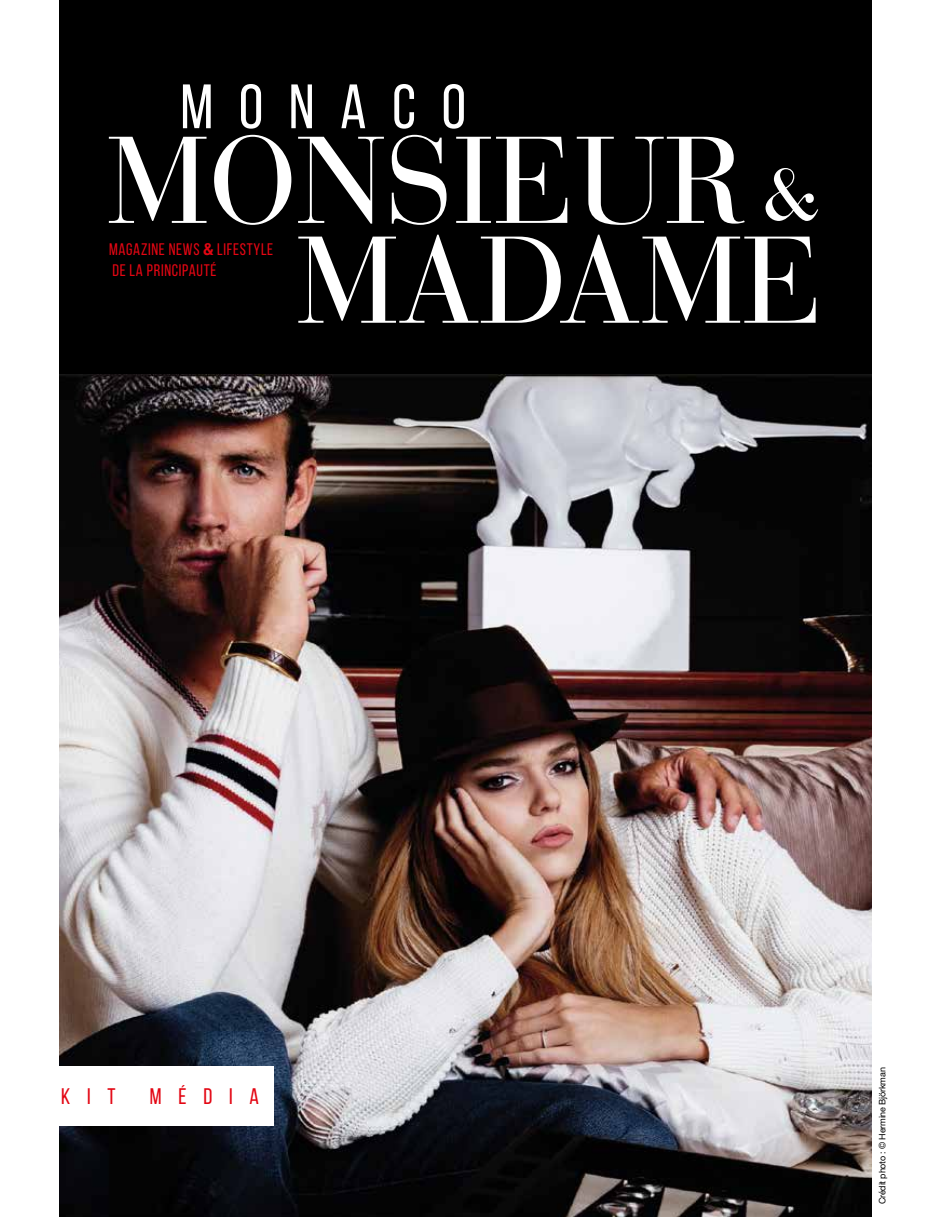
<style>
.page{position:relative;width:927px;height:1217px;background:#fff}
.page>*{position:absolute;margin:0;border:0;box-sizing:border-box;transform-origin:0 0}
.t1{font:122.25px/99.8px "Bauer Bodoni Std";color:#fff;text-align:right}
.t2{font:62.55px "Bebas Neue";letter-spacing:.41em;color:#fff}
.t3{font:22.5px "Bebas Neue";letter-spacing:.745em;color:#e30613}
.t4{font:16.65px/21px "Bebas Neue";letter-spacing:.04em;color:#e30613}
.t5{font:9px "Helvetica Neue LT Std";letter-spacing:-.02em;color:#000}
.s1{font-size:79.05px}
.s2{font-family:"Helvetica Neue LT Std";font-weight:700;font-stretch:condensed}
</style>
<div class="page">
<div style="left:59px;top:0;width:812px;height:1216px;background:#000"></div>
<img style="left:59px;top:374px;width:812px;height:842px">
<div style="left:43px;top:1065px;width:231px;height:60px;background:#fff"></div>
<h2 class="t2" style="left:180px;top:73px;width:287px">MONACO</h2>
<h1 class="t1" style="left:107px;top:132px;width:718px">MONSIEUR <span class="s1">&amp;<br></span>MADAME</h1>
<p class="t4" style="left:109px;top:238px;width:166px">MAGAZINE NEWS <span class="s2">&amp;</span> LIFESTYLE<br>DE LA PRINCIPAUTÉ</p>
<h3 class="t3" style="left:61px;top:1083px;width:56px">Kit</h3>
<h3 class="t3" style="left:150px;top:1083px;width:110px">Média</h3>
<p class="t5" style="left:877px;top:1203px;width:138px;rotate:-90deg">Crédit photo : © Hermine Björkman</p>
</div>
